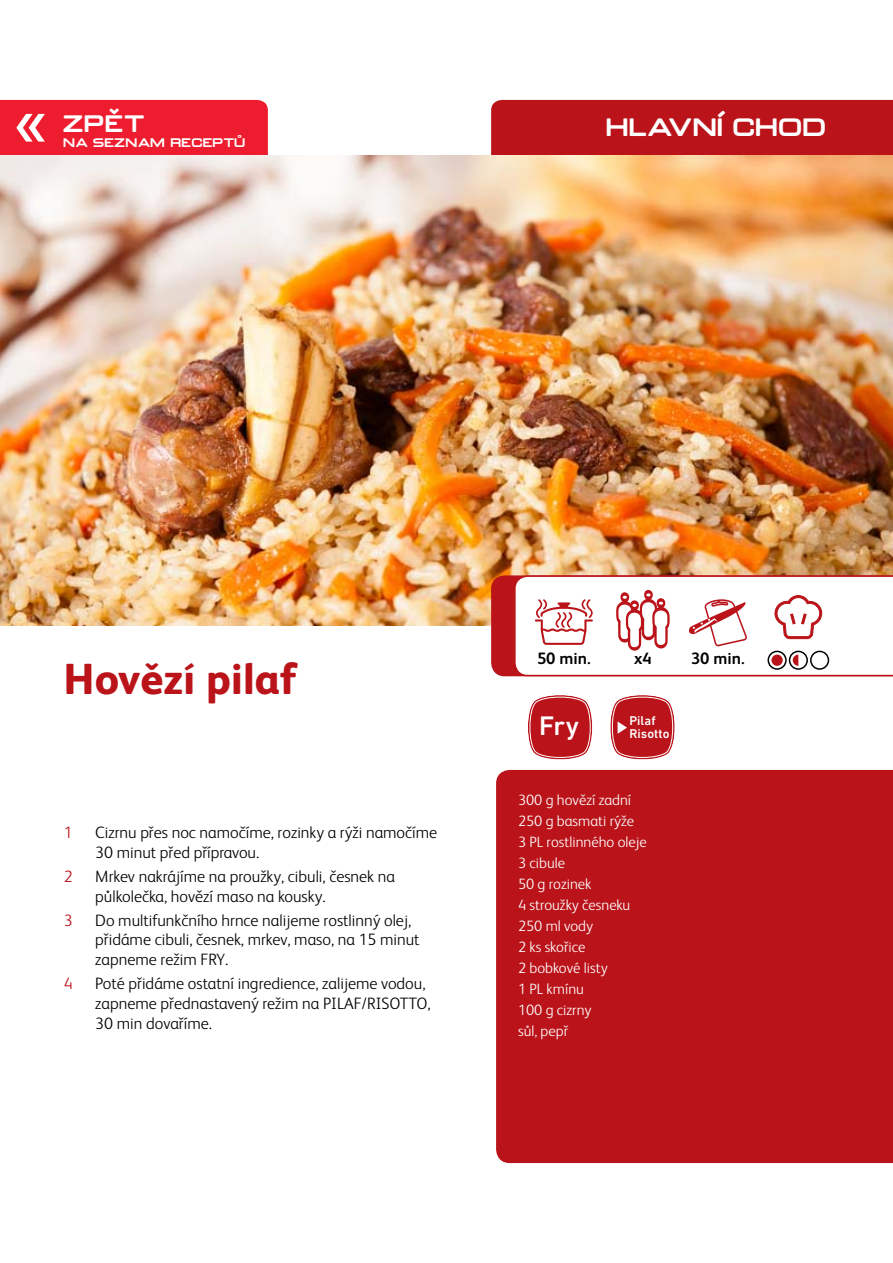
<style>
.page{position:relative;width:893px;height:1263px;background:#fff}
.page>*{position:absolute;margin:0;border:0;box-sizing:border-box;transform-origin:0 0}
.Jídlo{font:800 43.5px "FS Albert";color:#ba141a}
.t1{font:500 27.3px "DIN Next LT Pro";color:#fff}
.t2{font:700 24px "Tefalextendedbold";color:#fff}
.t3{font:700 22.8px "Tefalextendedbold";color:#fff}
.t4{font:300 16.5px/19.8px "FS Albert";color:#000}
.t5{font:700 16.5px "FS Albert";color:#000}
.t6{font:300 16.5px "FS Albert";color:#ba141a}
.t7{font:300 15px/21px "FS Albert";color:#fff}
.t8{font:500 12.9px/12.9px "DIN Next LT Pro";letter-spacing:.005em;color:#fff}
.t9{font:700 11.85px "Tefalextendedbold";letter-spacing:.015em;color:#fff}
</style>
<div class="page">
<div style="left:491px;top:100px;width:402px;height:56px;background:#ba141a"></div>
<div style="left:496px;top:770px;width:397px;height:393px;background:#ba141a"></div>
<div style="left:0;top:100px;width:268px;height:56px;background:#ed1c2e"></div>
<img style="left:0;top:156px;width:892px;height:470px">
<svg style="left:528px;top:695px;width:65px;height:65px;background:#c74247"></svg>
<svg style="left:610px;top:695px;width:65px;height:65px;background:#c8454a"></svg>
<svg style="left:491px;top:575px;width:402px;height:101px"></svg>
<h3 class="t3" style="left:64px;top:108px;width:83px">ZPĚT</h3>
<p class="t9" style="left:64px;top:134px;width:184px">NA SEZNAM RECEPTŮ</p>
<p class="t2" style="left:607px;top:111px;width:222px">HLAVNÍ CHOD</p>
<p class="Jídlo" style="left:64px;top:653px;width:234px">Hovězí pilaf</p>
<p class="t6" style="left:64px;top:821px;width:10px">1</p>
<p class="t4" style="left:95px;top:821px;width:343px">Cizrnu přes noc namočíme, rozinky a rýži namočíme<br>30 minut před přípravou.</p>
<p class="t6" style="left:64px;top:865px;width:10px">2</p>
<p class="t4" style="left:95px;top:865px;width:301px">Mrkev nakrájíme na proužky, cibuli, česnek na půlkolečka, hovězí maso na kousky.</p>
<p class="t6" style="left:64px;top:909px;width:10px">3</p>
<p class="t4" style="left:95px;top:909px;width:326px">Do multifunkčního hrnce nalijeme rostlinný olej, přidáme cibuli, česnek, mrkev, maso, na 15 minut zapneme režim FRY.</p>
<p class="t6" style="left:64px;top:973px;width:10px">4</p>
<p class="t4" style="left:95px;top:973px;width:337px">Poté přidáme ostatní ingredience, zalijeme vodou, zapneme přednastavený režim na PILAF/RISOTTO,<br>30 min dovaříme.</p>
<p class="t5" style="left:537px;top:647px;width:55px">50 min.</p>
<p class="t5" style="left:634px;top:647px;width:19px">x4</p>
<p class="t5" style="left:691px;top:647px;width:55px">30 min.</p>
<p class="t1" style="left:539px;top:710px;width:42px">Fry</p>
<p class="t8" style="left:629px;top:714px;width:42px">Pilaf<br>Risotto</p>
<p class="t7" style="left:518px;top:789px;width:130px">300 g hovězí zadní<br>250 g basmati rýže<br>3 PL rostlinného oleje<br>3 cibule<br>50 g rozinek<br>4 stroužky česneku<br>250 ml vody<br>2 ks skořice<br>2 bobkové listy<br>1 PL kmínu<br>100 g cizrny<br>sůl, pepř</p>
</div>
